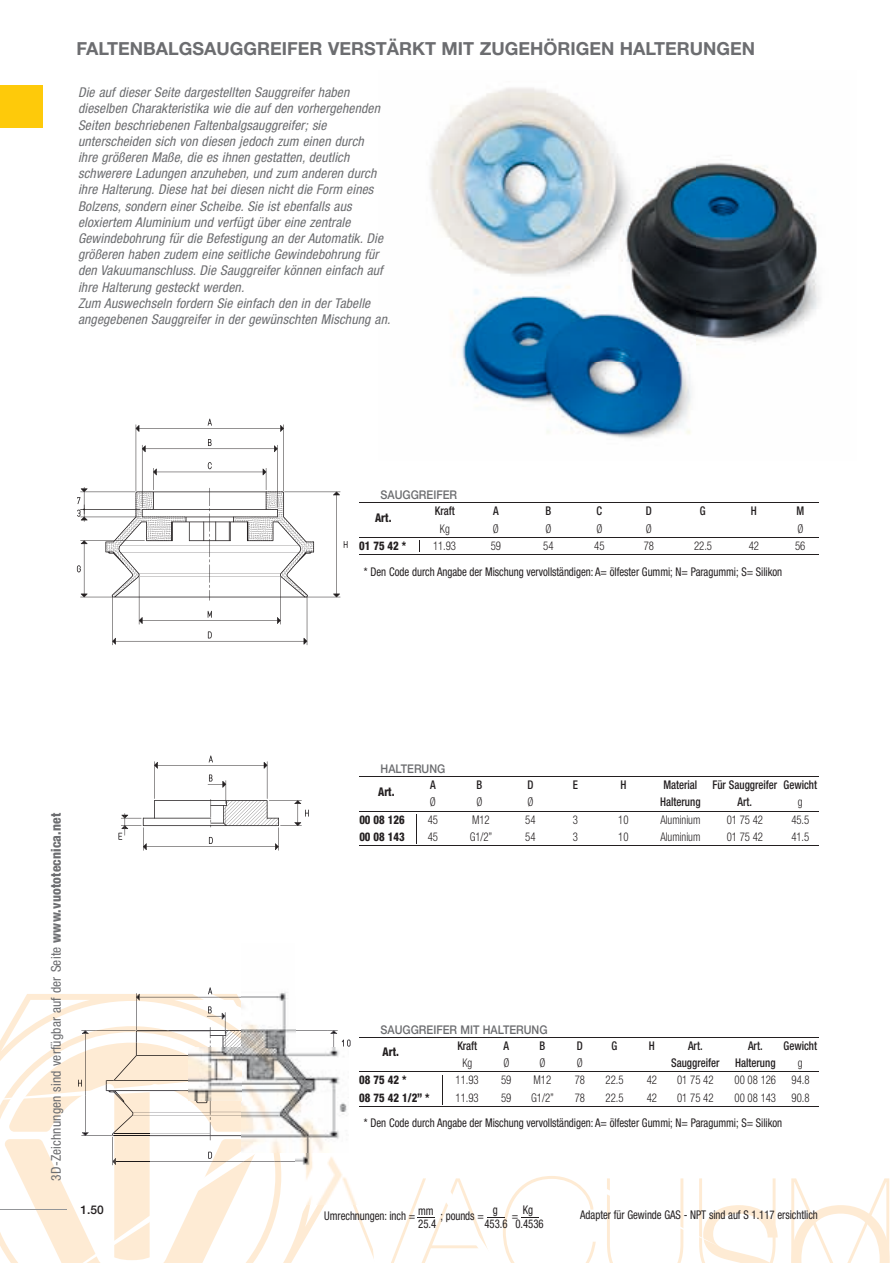
<style>
.page{position:relative;width:893px;height:1263px;background:#fff}
.page>*{position:absolute;margin:0;border:0;box-sizing:border-box;transform-origin:0 0}
.t1{font:700 18px "Helvetica Neue";color:#6c6d70}
.t2{font:italic condensed 13.5px/16.2px "Helvetica Neue";letter-spacing:.01em;color:#6c6d70}
.t3{font:condensed 13.5px "Helvetica Neue";letter-spacing:.01em;color:#6c6d70}
.t4{font:condensed 12px "Helvetica Neue";letter-spacing:-.005em;color:#231f20;scale:.9 1}
.t5{font:300 condensed 12px "Helvetica Neue";letter-spacing:-.005em;color:#231f20;scale:.9 1}
.t6{font:500 condensed 12px "Helvetica Neue";color:#231f20;scale:.9 1}
.t7{font:800 condensed 12px "Helvetica Neue";color:#231f20;scale:.9 1}
.t8{font:500 12px "Helvetica Neue";color:#6c6d70;scale:.9 1}
.t9{font:500 12px "Helvetica Neue";color:#231f20}
.s1{font-weight:800}
</style>
<div class="page">
<svg style="left:757px;top:1178px;width:21px;height:85px"></svg>
<svg style="left:295px;top:1029px;width:462px;height:234px"></svg>
<div style="left:0;top:85px;width:43px;height:43px;background:#feca0a"></div>
<img style="left:430px;top:88px;width:390px;height:351px">
<svg style="left:76px;top:419px;width:272px;height:227px"></svg>
<svg style="left:118px;top:755px;width:191px;height:96px"></svg>
<hr style="left:295px;top:1030px;width:33px;height:1px;background:#1a171c">
<svg style="left:328px;top:1030px;width:22px;height:18px"></svg>
<svg style="left:342px;top:1176px;width:254px;height:87px"></svg>
<hr style="left:359px;top:502px;width:460px;height:1px;background:#231f20">
<hr style="left:359px;top:537px;width:460px;height:1px;background:#231f20">
<hr style="left:359px;top:554px;width:460px;height:1px;background:#231f20">
<svg style="left:419px;top:540px;width:1px;height:12px"></svg>
<hr style="left:359px;top:776px;width:460px;height:1px;background:#231f20">
<hr style="left:359px;top:811px;width:460px;height:1px;background:#231f20">
<hr style="left:359px;top:845px;width:460px;height:1px;background:#231f20">
<hr style="left:416px;top:814px;width:1px;height:30px;background:#231f20">
<hr style="left:359px;top:1037px;width:460px;height:1px;background:#231f20">
<hr style="left:359px;top:1071px;width:460px;height:1px;background:#231f20">
<hr style="left:359px;top:1106px;width:460px;height:1px;background:#231f20">
<svg style="left:442px;top:1075px;width:1px;height:29px"></svg>
<svg style="left:0;top:987px;width:295px;height:276px"></svg>
<svg style="left:791px;top:1178px;width:99px;height:85px"></svg>
<img style="left:295px;top:1152px;width:107px;height:53px">
<img style="left:242px;top:1048px;width:106px;height:104px">
<img style="left:189px;top:1048px;width:53px;height:52px">
<img style="left:242px;top:987px;width:53px;height:61px">
<h1 class="t1" style="left:77px;top:37px;width:680px">FALTENBALGSAUGGREIFER VERSTÄRKT MIT ZUGEHÖRIGEN HALTERUNGEN</h1>
<p class="t2" style="left:78px;top:84px;width:314px">Die auf dieser Seite dargestellten Sauggreifer haben dieselben Charakteristika wie die auf den vorhergehenden Seiten beschriebenen Faltenbalgsauggreifer; sie unterscheiden sich von diesen jedoch zum einen durch<br>ihre größeren Maße, die es ihnen gestatten, deutlich schwerere Ladungen anzuheben, und zum anderen durch ihre Halterung. Diese hat bei diesen nicht die Form eines Bolzens, sondern einer Scheibe. Sie ist ebenfalls aus eloxiertem Aluminium und verfügt über eine zentrale Gewindebohrung für die Befestigung an der Automatik. Die größeren haben zudem eine seitliche Gewindebohrung für den Vakuumanschluss. Die Sauggreifer können einfach auf ihre Halterung gesteckt werden.<br>Zum Auswechseln fordern Sie einfach den in der Tabelle angegebenen Sauggreifer in der gewünschten Mischung an.</p>
<p class="t8" style="left:381px;top:488px;width:87px">SAUGGREIFER</p>
<p class="t7" style="left:375px;top:510px;width:20px">Art.</p>
<p class="t6" style="left:435px;top:504px;width:24px">Kraft</p>
<p class="t6" style="left:493px;top:504px;width:8px">A</p>
<p class="t6" style="left:545px;top:504px;width:8px">B</p>
<p class="t6" style="left:596px;top:504px;width:8px">C</p>
<p class="t6" style="left:646px;top:504px;width:8px">D</p>
<p class="t6" style="left:700px;top:504px;width:8px">G</p>
<p class="t6" style="left:751px;top:504px;width:8px">H</p>
<p class="t6" style="left:796px;top:504px;width:10px">M</p>
<p class="t5" style="left:440px;top:521px;width:13px">Kg</p>
<p class="t5" style="left:493px;top:521px;width:8px">Ø</p>
<p class="t5" style="left:545px;top:521px;width:8px">Ø</p>
<p class="t5" style="left:596px;top:521px;width:8px">Ø</p>
<p class="t5" style="left:646px;top:521px;width:8px">Ø</p>
<p class="t5" style="left:797px;top:521px;width:8px">Ø</p>
<p class="t7" style="left:359px;top:538px;width:54px">01 75 42 *</p>
<p class="t5" style="left:433px;top:539px;width:27px">11.93</p>
<p class="t5" style="left:491px;top:539px;width:13px">59</p>
<p class="t5" style="left:543px;top:539px;width:13px">54</p>
<p class="t5" style="left:594px;top:539px;width:13px">45</p>
<p class="t5" style="left:644px;top:539px;width:13px">78</p>
<p class="t5" style="left:694px;top:539px;width:21px">22.5</p>
<p class="t5" style="left:749px;top:539px;width:13px">42</p>
<p class="t5" style="left:795px;top:539px;width:13px">56</p>
<p class="t4" style="left:364px;top:564px;width:466px">* den code durch angabe der mischung vervollständigen: a= ölfester gummi; n= paragummi; s= silikon</p>
<p class="t3" style="left:48px;top:1181px;width:369px;rotate:-90deg">3d-zeichnungen sind verfügbar auf der seite <span class="s1">www.vuototecnica.net</span></p>
<p class="t9" style="left:81px;top:1202px;width:25px">1.50</p>
<p class="t8" style="left:381px;top:762px;width:74px">HALTERUNG</p>
<p class="t7" style="left:378px;top:784px;width:20px">Art.</p>
<p class="t6" style="left:430px;top:778px;width:8px">A</p>
<p class="t6" style="left:476px;top:778px;width:8px">B</p>
<p class="t6" style="left:527px;top:778px;width:8px">D</p>
<p class="t6" style="left:573px;top:778px;width:7px">E</p>
<p class="t6" style="left:620px;top:778px;width:8px">H</p>
<p class="t6" style="left:663px;top:778px;width:39px">Material</p>
<p class="t6" style="left:712px;top:778px;width:118px">Für Sauggreifer Gewicht</p>
<p class="t5" style="left:430px;top:795px;width:8px">Ø</p>
<p class="t5" style="left:476px;top:795px;width:8px">Ø</p>
<p class="t5" style="left:527px;top:795px;width:8px">Ø</p>
<p class="t6" style="left:660px;top:795px;width:46px">Halterung</p>
<p class="t6" style="left:738px;top:795px;width:18px">Art.</p>
<p class="t5" style="left:798px;top:795px;width:7px">g</p>
<p class="t7" style="left:359px;top:812px;width:52px">00 08 126</p>
<p class="t5" style="left:428px;top:812px;width:13px">45</p>
<p class="t5" style="left:472px;top:812px;width:21px">M12</p>
<p class="t5" style="left:525px;top:812px;width:13px">54</p>
<p class="t5" style="left:573px;top:812px;width:7px">3</p>
<p class="t5" style="left:618px;top:812px;width:13px">10</p>
<p class="t5" style="left:660px;top:812px;width:46px">Aluminium</p>
<p class="t5" style="left:727px;top:812px;width:42px">01 75 42</p>
<p class="t5" style="left:791px;top:812px;width:21px">45.5</p>
<p class="t7" style="left:359px;top:829px;width:52px">00 08 143</p>
<p class="t5" style="left:428px;top:830px;width:13px">45</p>
<p class="t5" style="left:470px;top:830px;width:27px">G1/2”</p>
<p class="t5" style="left:525px;top:830px;width:13px">54</p>
<p class="t5" style="left:573px;top:830px;width:7px">3</p>
<p class="t5" style="left:618px;top:830px;width:13px">10</p>
<p class="t5" style="left:660px;top:830px;width:46px">Aluminium</p>
<p class="t5" style="left:727px;top:830px;width:42px">01 75 42</p>
<p class="t5" style="left:791px;top:830px;width:21px">41.5</p>
<p class="t8" style="left:381px;top:1022px;width:187px">SAUGGREIFER MIT HALTERUNG</p>
<p class="t7" style="left:383px;top:1044px;width:20px">Art.</p>
<p class="t6" style="left:457px;top:1038px;width:24px">Kraft</p>
<p class="t6" style="left:503px;top:1038px;width:8px">A</p>
<p class="t6" style="left:539px;top:1038px;width:8px">B</p>
<p class="t6" style="left:577px;top:1038px;width:8px">D</p>
<p class="t6" style="left:611px;top:1038px;width:8px">G</p>
<p class="t6" style="left:649px;top:1038px;width:8px">H</p>
<p class="t6" style="left:688px;top:1038px;width:18px">Art.</p>
<p class="t6" style="left:748px;top:1038px;width:18px">Art.</p>
<p class="t6" style="left:784px;top:1038px;width:39px">Gewicht</p>
<p class="t5" style="left:462px;top:1056px;width:13px">Kg</p>
<p class="t5" style="left:503px;top:1056px;width:8px">Ø</p>
<p class="t5" style="left:539px;top:1056px;width:8px">Ø</p>
<p class="t5" style="left:577px;top:1056px;width:8px">Ø</p>
<p class="t6" style="left:671px;top:1056px;width:55px">Sauggreifer</p>
<p class="t6" style="left:735px;top:1056px;width:46px">Halterung</p>
<p class="t5" style="left:798px;top:1056px;width:7px">g</p>
<p class="t7" style="left:359px;top:1072px;width:54px">08 75 42 *</p>
<p class="t5" style="left:456px;top:1073px;width:27px">11.93</p>
<p class="t5" style="left:501px;top:1073px;width:13px">59</p>
<p class="t5" style="left:533px;top:1073px;width:21px">M12</p>
<p class="t5" style="left:575px;top:1073px;width:13px">78</p>
<p class="t5" style="left:606px;top:1073px;width:21px">22.5</p>
<p class="t5" style="left:647px;top:1073px;width:13px">42</p>
<p class="t5" style="left:677px;top:1073px;width:42px">01 75 42</p>
<p class="t5" style="left:735px;top:1073px;width:48px">00 08 126</p>
<p class="t5" style="left:792px;top:1073px;width:21px">94.8</p>
<p class="t7" style="left:359px;top:1090px;width:80px">08 75 42 1/2” *</p>
<p class="t5" style="left:456px;top:1090px;width:27px">11.93</p>
<p class="t5" style="left:501px;top:1090px;width:13px">59</p>
<p class="t5" style="left:531px;top:1090px;width:27px">G1/2”</p>
<p class="t5" style="left:575px;top:1090px;width:13px">78</p>
<p class="t5" style="left:606px;top:1090px;width:21px">22.5</p>
<p class="t5" style="left:647px;top:1090px;width:13px">42</p>
<p class="t5" style="left:677px;top:1090px;width:42px">01 75 42</p>
<p class="t5" style="left:735px;top:1090px;width:48px">00 08 143</p>
<p class="t5" style="left:792px;top:1090px;width:21px">90.8</p>
<p class="t4" style="left:364px;top:1116px;width:466px">* den code durch angabe der mischung vervollständigen: a= ölfester gummi; n= paragummi; s= silikon</p>
<p class="t4" style="left:418px;top:1204px;width:19px">mm</p>
<p class="t4" style="left:493px;top:1202px;width:7px">g</p>
<p class="t4" style="left:523px;top:1203px;width:13px">kg</p>
<p class="t4" style="left:580px;top:1208px;width:266px">adapter für gewinde gas - npt sind auf s 1.117 ersichtlich</p>
<p class="t4" style="left:324px;top:1208px;width:103px">umrechnungen: inch =</p>
<p class="t4" style="left:440px;top:1208px;width:50px">; pounds =</p>
<p class="t4" style="left:512px;top:1208px;width:9px">=</p>
<p class="t4" style="left:418px;top:1216px;width:21px">25.4</p>
<p class="t4" style="left:484px;top:1216px;width:67px">453.6 0.4536</p>
</div>
